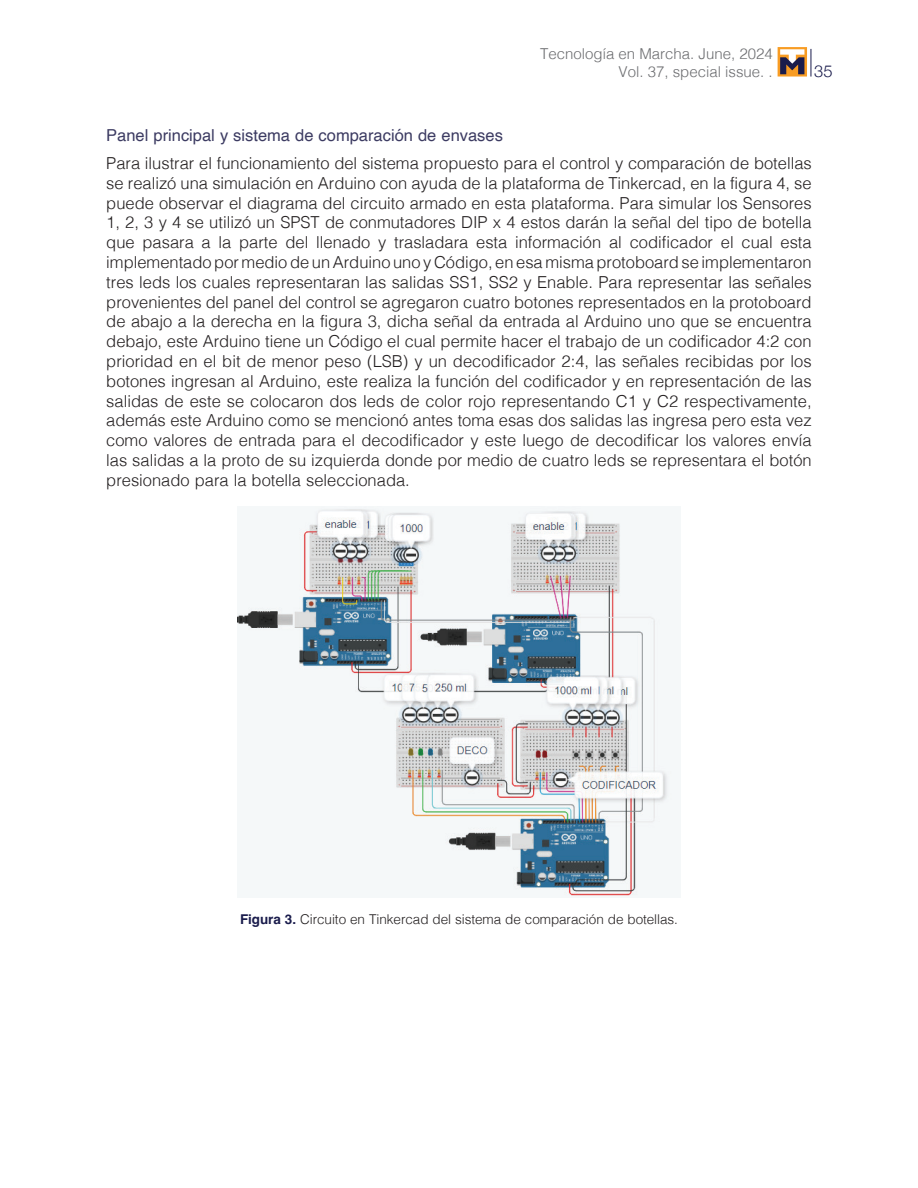
<style>
.page{position:relative;width:918px;height:1188px;background:#fff}
.page>*{position:absolute;margin:0;border:0;box-sizing:border-box;transform-origin:0 0}
.t1{font:300 16.5px/19.8px "Helvetica";color:#231f20;text-align:justify}
.t2{font:16.5px "Helvetica";color:#3c3b62}
.t3{font:300 16.5px "Helvetica Neue";color:#1a1c4c}
.t4{font:300 15px/18px "Helvetica";color:#6c6d70;text-align:right}
.t5{font:300 13.5px "Helvetica";letter-spacing:-.005em;color:#231f20}
.s1{font-weight:700;color:#1a1c4c}
</style>
<div class="page">
<svg style="left:811px;top:49px;width:1px;height:28px"></svg>
<svg style="left:778px;top:47px;width:29px;height:30px"></svg>
<svg style="left:780px;top:49px;width:24px;height:25px"></svg>
<img style="left:237px;top:506px;width:435px;height:390px">
<p class="t4" style="left:540px;top:43px;width:234px">Tecnología en Marcha. June, 2024<br>Vol. 37, special issue. .</p>
<p class="t3" style="left:814px;top:57px;width:20px">35</p>
<p class="t2" style="left:106px;top:122px;width:398px">Panel principal y sistema de comparación de envases</p>
<p class="t1" style="left:106px;top:152px;width:707px">Para ilustrar el funcionamiento del sistema propuesto para el control y comparación de botellas se realizó una simulación en Arduino con ayuda de la plataforma de Tinkercad, en la figura 4, se puede observar el diagrama del circuito armado en esta plataforma. Para simular los Sensores 1, 2, 3 y 4 se utilizó un SPST de conmutadores DIP x 4 estos darán la señal del tipo de botella que pasara a la parte del llenado y trasladara esta información al codificador el cual esta implementado por medio de un Arduino uno y Código, en esa misma protoboard se implementaron tres leds los cuales representaran las salidas SS1, SS2 y Enable. Para representar las señales provenientes del panel del control se agregaron cuatro botones representados en la protoboard de abajo a la derecha en la figura 3, dicha señal da entrada al Arduino uno que se encuentra debajo, este Arduino tiene un Código el cual permite hacer el trabajo de un codificador 4:2 con prioridad en el bit de menor peso (LSB) y un decodificador 2:4, las señales recibidas por los botones ingresan al Arduino, este realiza la función del codificador y en representación de las salidas de este se colocaron dos leds de color rojo representando C1 y C2 respectivamente, además este Arduino como se mencionó antes toma esas dos salidas las ingresa pero esta vez como valores de entrada para el decodificador y este luego de decodificar los valores envía las salidas a la proto de su izquierda donde por medio de cuatro leds se representara el botón presionado para la botella seleccionada.</p>
<p class="t5" style="left:240px;top:907px;width:439px"><span class="s1">Figura 3.</span> Circuito en Tinkercad del sistema de comparación de botellas.</p>
</div>
